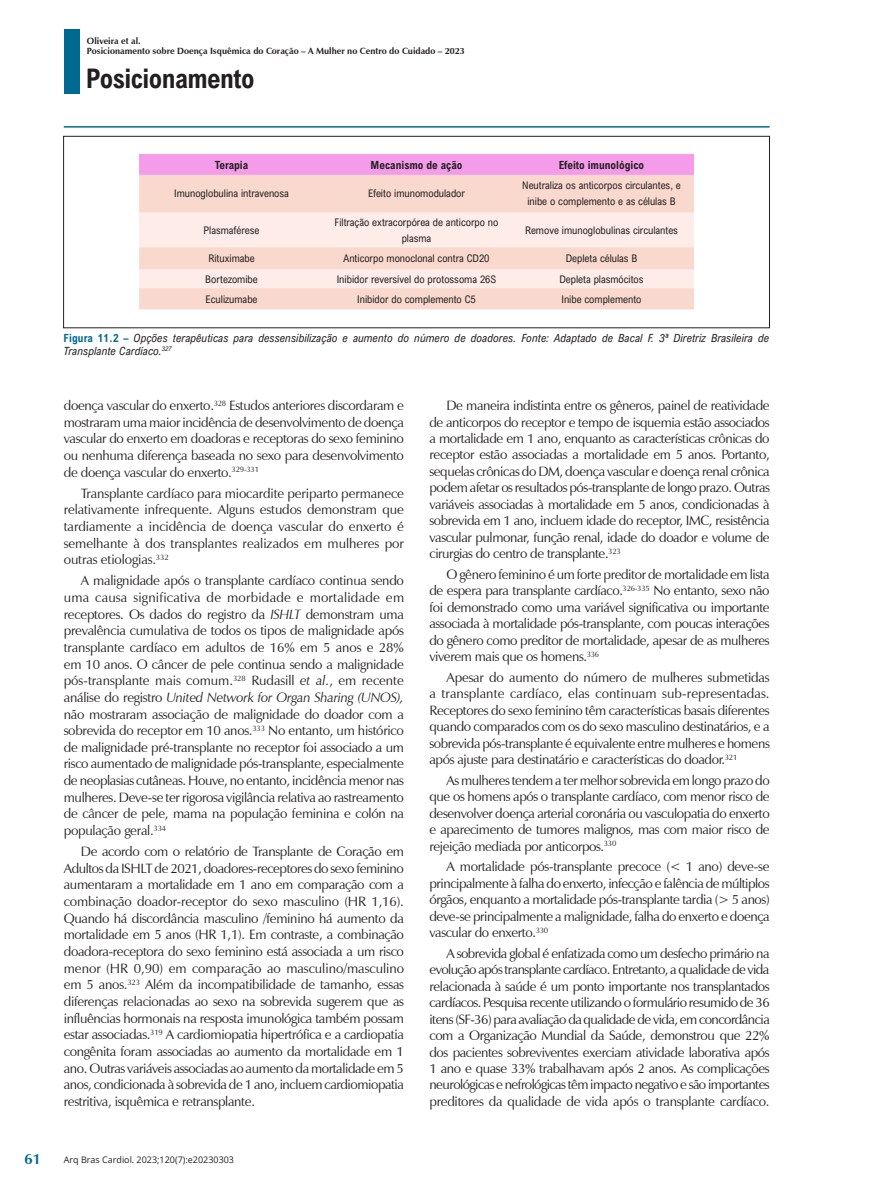
<style>
.page{position:relative;width:893px;height:1191px;background:#fff}
.page>*{position:absolute;margin:0;border:0;box-sizing:border-box;transform-origin:0 0}
.t1{font:700 27px "Arial Nova Cond";letter-spacing:-.02em;color:#231f20}
.t2{font:700 15px "Zapf Humanist 601 BT";color:#006991}
._01-TEXTO_BASICO{font:13.5px/16.6px "Zapf Humanist 601 BT";letter-spacing:-.03em;color:#231f20;text-align:justify}
._05_LEGENDA_TABELA{font:italic 11.25px/13.5px "Arial Nova Cond";letter-spacing:.01em;color:#231f20}
._04_DESTAQUE_TABELA{font:700 11.25px "Arial Nova Cond";color:#231f20}
._02_TEXTO_TABELA_BASICA{font:10.5px/16.2px "Arial Nova Cond";color:#231f20;text-align:center}
.t3{font:700 9px/10.8px "Zapf Humanist 601 BT";color:#231f20}
.t4{font:9px "Open Sans";color:#231f20}
.s1{font-weight:700;font-style:normal;color:#006991}
.s2{font-style:italic}
</style>
<div class="page">
<hr style="left:64px;top:126px;width:706px;height:2px;background:#006991">
<div style="left:64px;top:29px;width:16px;height:65px;background:#006991"></div>
<div style="left:63px;top:136px;width:707px;height:192px;border:1px solid #231f20"></div>
<div style="left:139px;top:154px;width:555px;height:21px;background:#f49cea"></div>
<div style="left:139px;top:175px;width:555px;height:134px;background:#f9d9ce"></div>
<svg style="left:139px;top:212px;width:555px;height:76px;background:#fce6e1"></svg>
<hr style="left:139px;top:211px;width:185px;height:1px;background:#f9d9ce">
<hr style="left:324px;top:211px;width:185px;height:1px;background:#f9d9ce">
<hr style="left:509px;top:211px;width:185px;height:1px;background:#f9d9ce">
<hr style="left:139px;top:247px;width:185px;height:2px;background:#f9d9ce">
<hr style="left:324px;top:247px;width:185px;height:2px;background:#f9d9ce">
<hr style="left:509px;top:247px;width:185px;height:2px;background:#f9d9ce">
<hr style="left:139px;top:268px;width:185px;height:1px;background:#f9d9ce">
<hr style="left:324px;top:268px;width:185px;height:1px;background:#f9d9ce">
<hr style="left:509px;top:268px;width:185px;height:1px;background:#f9d9ce">
<hr style="left:139px;top:288px;width:185px;height:2px;background:#f9d9ce">
<hr style="left:324px;top:288px;width:185px;height:2px;background:#f9d9ce">
<hr style="left:509px;top:288px;width:185px;height:2px;background:#f9d9ce">
<p class="t3" style="left:87px;top:35px;width:379px">Oliveira et al.<br>Posicionamento sobre Doença Isquêmica do Coração – A Mulher no Centro do Cuidado – 2023</p>
<h1 class="t1" style="left:86px;top:61px;width:170px">Posicionamento</h1>
<p class="t2" style="left:25px;top:1149px;width:18px">61</p>
<p class="_04_DESTAQUE_TABELA" style="left:215px;top:157px;width:35px">Terapia</p>
<p class="_04_DESTAQUE_TABELA" style="left:371px;top:157px;width:93px">Mecanismo de ação</p>
<p class="_04_DESTAQUE_TABELA" style="left:559px;top:157px;width:87px">Efeito imunológico</p>
<p class="_02_TEXTO_TABELA_BASICA" style="left:174px;top:185px;width:116px">Imunoglobulina intravenosa</p>
<p class="_02_TEXTO_TABELA_BASICA" style="left:368px;top:185px;width:98px">Efeito imunomodulador</p>
<p class="_02_TEXTO_TABELA_BASICA" style="left:522px;top:177px;width:160px">Neutraliza os anticorpos circulantes, e inibe o complemento e as células B</p>
<p class="_02_TEXTO_TABELA_BASICA" style="left:204px;top:222px;width:57px">Plasmaférese</p>
<p class="_02_TEXTO_TABELA_BASICA" style="left:335px;top:213px;width:165px">Filtração extracorpórea de anticorpo no plasma</p>
<p class="_02_TEXTO_TABELA_BASICA" style="left:525px;top:222px;width:155px">Remove imunoglobulinas circulantes</p>
<p class="_02_TEXTO_TABELA_BASICA" style="left:208px;top:250px;width:48px">Rituximabe</p>
<p class="_02_TEXTO_TABELA_BASICA" style="left:344px;top:250px;width:148px">Anticorpo monoclonal contra CD20</p>
<p class="_02_TEXTO_TABELA_BASICA" style="left:566px;top:250px;width:73px">Depleta células B</p>
<p class="_02_TEXTO_TABELA_BASICA" style="left:205px;top:270px;width:54px">Bortezomibe</p>
<p class="_02_TEXTO_TABELA_BASICA" style="left:337px;top:270px;width:161px">Inibidor reversível do protossoma 26S</p>
<p class="_02_TEXTO_TABELA_BASICA" style="left:559px;top:270px;width:86px">Depleta plasmócitos</p>
<p class="_02_TEXTO_TABELA_BASICA" style="left:206px;top:291px;width:53px">Eculizumabe</p>
<p class="_02_TEXTO_TABELA_BASICA" style="left:357px;top:291px;width:120px">Inibidor do complemento C5</p>
<p class="_02_TEXTO_TABELA_BASICA" style="left:561px;top:291px;width:82px">Inibe complemento</p>
<p class="_05_LEGENDA_TABELA" style="left:64px;top:330px;width:707px"><span class="s1">Figura 11.2 –</span> Opções terapêuticas para dessensibilização e aumento do número de doadores. Fonte: Adaptado de Bacal F. 3ª Diretriz Brasileira de<br>Transplante Cardíaco.<sup>327</sup></p>
<p class="_01-TEXTO_BASICO" style="left:64px;top:397px;width:342px">doença vascular do enxerto.<sup>328</sup> Estudos anteriores discordaram e mostraram uma maior incidência de desenvolvimento de doença vascular do enxerto em doadoras e receptoras do sexo feminino ou nenhuma diferença baseada no sexo para desenvolvimento de doença vascular do enxerto.<sup>329-331</sup></p>
<p class="_01-TEXTO_BASICO" style="left:64px;top:485px;width:342px;text-indent:17px">Transplante cardíaco para miocardite periparto permanece relativamente infrequente. Alguns estudos demonstram que tardiamente a incidência de doença vascular do enxerto é semelhante à dos transplantes realizados em mulheres por outras etiologias.<sup>332</sup></p>
<p class="_01-TEXTO_BASICO" style="left:64px;top:572px;width:342px;text-indent:17px">A malignidade após o transplante cardíaco continua sendo uma causa significativa de morbidade e mortalidade em receptores. Os dados do registro da <span class="s2">ISHLT</span> demonstram uma prevalência cumulativa de todos os tipos de malignidade após transplante cardíaco em adultos de 16% em 5 anos e 28% em 10 anos. O câncer de pele continua sendo a malignidade pós-transplante mais comum.<sup>328</sup> Rudasill <span class="s2">et al.</span>, em recente análise do registro <span class="s2">United Network for Organ Sharing (UNOS), </span>não mostraram associação de malignidade do doador com a sobrevida do receptor em 10 anos.<sup>333</sup> No entanto, um histórico de malignidade pré-transplante no receptor foi associado a um risco aumentado de malignidade pós-transplante, especialmente de neoplasias cutâneas. Houve, no entanto, incidência menor nas mulheres. Deve-se ter rigorosa vigilância relativa ao rastreamento de câncer de pele, mama na população feminina e colón na população geral.<sup>334</sup></p>
<p class="_01-TEXTO_BASICO" style="left:64px;top:843px;width:342px;text-indent:17px">De acordo com o relatório de Transplante de Coração em Adultos da ISHLT de 2021, doadores-receptores do sexo feminino aumentaram a mortalidade em 1 ano em comparação com a combinação doador-receptor do sexo masculino (HR 1,16).<br>Quando há discordância masculino /feminino há aumento da mortalidade em 5 anos (HR 1,1). Em contraste, a combinação doadora-receptora do sexo feminino está associada a um risco menor (HR 0,90) em comparação ao masculino/masculino em 5 anos.<sup>323</sup> Além da incompatibilidade de tamanho, essas diferenças relacionadas ao sexo na sobrevida sugerem que as influências hormonais na resposta imunológica também possam estar associadas.<sup>319</sup> A cardiomiopatia hipertrófica e a cardiopatia congênita foram associadas ao aumento da mortalidade em 1 ano. Outras variáveis associadas ao aumento da mortalidade em 5 anos, condicionada à sobrevida de 1 ano, incluem cardiomiopatia restritiva, isquêmica e retransplante.</p>
<p class="t4" style="left:64px;top:1153px;width:172px">Arq Bras Cardiol. 2023;120(7):e20230303</p>
<p class="_01-TEXTO_BASICO" style="left:429px;top:397px;width:342px;text-indent:17px">De maneira indistinta entre os gêneros, painel de reatividade de anticorpos do receptor e tempo de isquemia estão associados a mortalidade em 1 ano, enquanto as características crônicas do receptor estão associadas a mortalidade em 5 anos. Portanto, sequelas crônicas do DM, doença vascular e doença renal crônica podem afetar os resultados pós-transplante de longo prazo. Outras variáveis associadas à mortalidade em 5 anos, condicionadas à sobrevida em 1 ano, incluem idade do receptor, IMC, resistência vascular pulmonar, função renal, idade do doador e volume de cirurgias do centro de transplante.<sup>323</sup></p>
<p class="_01-TEXTO_BASICO" style="left:429px;top:566px;width:342px;text-indent:17px">O gênero feminino é um forte preditor de mortalidade em lista de espera para transplante cardíaco.<sup>326-335</sup> No entanto, sexo não foi demonstrado como uma variável significativa ou importante associada à mortalidade pós-transplante, com poucas interações do gênero como preditor de mortalidade, apesar de as mulheres viverem mais que os homens.<sup>336</sup></p>
<p class="_01-TEXTO_BASICO" style="left:429px;top:669px;width:342px;text-indent:17px">Apesar do aumento do número de mulheres submetidas a transplante cardíaco, elas continuam sub-representadas.<br>Receptores do sexo feminino têm características basais diferentes quando comparados com os do sexo masculino destinatários, e a sobrevida pós-transplante é equivalente entre mulheres e homens após ajuste para destinatário e características do doador.<sup>321</sup></p>
<p class="_01-TEXTO_BASICO" style="left:429px;top:772px;width:342px;text-indent:17px">As mulheres tendem a ter melhor sobrevida em longo prazo do que os homens após o transplante cardíaco, com menor risco de desenvolver doença arterial coronária ou vasculopatia do enxerto e aparecimento de tumores malignos, mas com maior risco de rejeição mediada por anticorpos.<sup>330</sup></p>
<p class="_01-TEXTO_BASICO" style="left:429px;top:858px;width:342px;text-indent:17px">A mortalidade pós-transplante precoce (&lt; 1 ano) deve-se principalmente à falha do enxerto, infecção e falência de múltiplos órgãos, enquanto a mortalidade pós-transplante tardia (&gt; 5 anos) deve-se principalmente a malignidade, falha do enxerto e doença vascular do enxerto.<sup>330</sup></p>
<p class="_01-TEXTO_BASICO" style="left:429px;top:945px;width:342px;text-indent:17px">A sobrevida global é enfatizada como um desfecho primário na evolução após transplante cardíaco. Entretanto, a qualidade de vida relacionada à saúde é um ponto importante nos transplantados cardíacos. Pesquisa recente utilizando o formulário resumido de 36 itens (SF-36) para avaliação da qualidade de vida, em concordância com a Organização Mundial da Saúde, demonstrou que 22% dos pacientes sobreviventes exerciam atividade laborativa após 1 ano e quase 33% trabalhavam após 2 anos. As complicações neurológicas e nefrológicas têm impacto negativo e são importantes preditores da qualidade de vida após o transplante cardíaco.</p>
</div>
